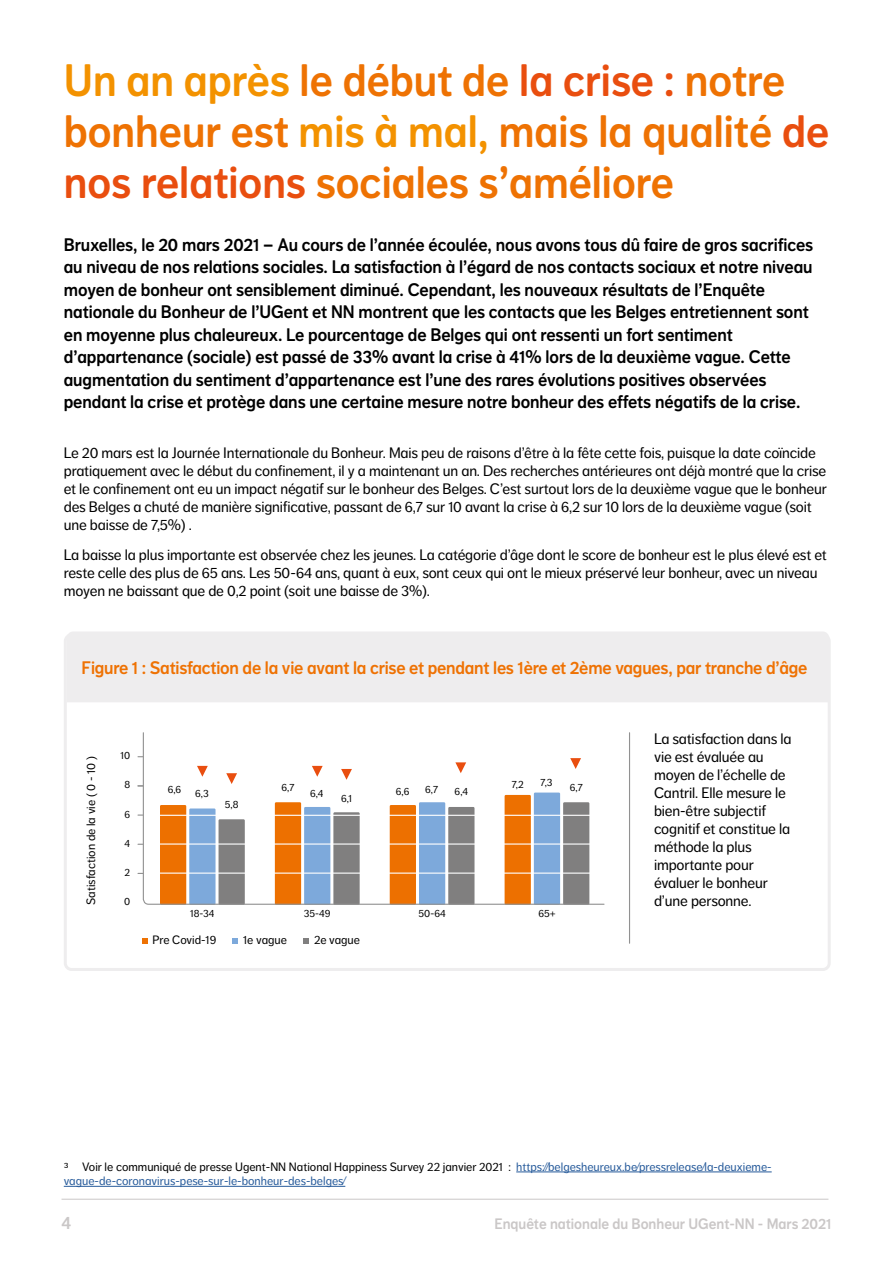
<style>
.page{position:relative;width:893px;height:1263px;background:#fff}
.page>*{position:absolute;margin:0;border:0;box-sizing:border-box;transform-origin:0 0}
.t1{font:45px/51px "NN Dagny Display";color:#ee7203}
.t2{font:18px/22.5px "NN Dagny Display";letter-spacing:-.005em;color:#000}
.t3{font:18px "NN Dagny Display";letter-spacing:-.01em;color:#ee7203}
.t4{font:18px "NN Dagny Display";color:#cac7c7}
.t5{font:15px/18px "NN Dagny Text";letter-spacing:-.01em;color:#000}
.t6{font:15px "NN Dagny Display";color:#cac7c7}
.t7{font:12px/14.4px "NN Dagny Text";color:#275b9b}
.t8{font:12px "NN Dagny Text";color:#000}
.t9{font:10.5px "NN Dagny Text";color:#000}
.s1{color:#f39200}
.s2{color:#e94e0f}
.s3{color:#000}
</style>
<div class="page">
<hr style="left:62px;top:1199px;width:766px;height:1px;background:#cac7c7">
<hr style="left:516px;top:1171px;width:256px;height:1px;background:#275b9b">
<hr style="left:64px;top:1186px;width:281px;height:1px;background:#275b9b">
<div style="left:64px;top:633px;width:767px;height:338px;border:3px solid #eeedee;border-radius:6px"></div>
<div style="left:67px;top:632px;width:762px;height:70px;background:#eeedee"></div>
<svg style="left:142px;top:732px;width:463px;height:173px"></svg>
<hr style="left:146px;top:843px;width:647px;height:2px;background:#fff">
<hr style="left:146px;top:815px;width:647px;height:1px;background:#fff">
<hr style="left:146px;top:785px;width:647px;height:1px;background:#fff">
<hr style="left:146px;top:872px;width:647px;height:2px;background:#fff">
<hr style="left:146px;top:757px;width:647px;height:1px;background:#fff">
<svg style="left:142px;top:938px;width:5px;height:6px"></svg>
<svg style="left:232px;top:938px;width:6px;height:6px"></svg>
<svg style="left:303px;top:938px;width:6px;height:6px"></svg>
<hr style="left:629px;top:733px;width:1px;height:210px;background:#919191">
<svg style="left:197px;top:766px;width:11px;height:11px"></svg>
<svg style="left:312px;top:766px;width:11px;height:11px"></svg>
<svg style="left:226px;top:773px;width:11px;height:11px"></svg>
<svg style="left:341px;top:769px;width:11px;height:11px"></svg>
<svg style="left:455px;top:762px;width:11px;height:11px"></svg>
<svg style="left:570px;top:758px;width:11px;height:11px"></svg>
<h1 class="t1" style="left:64px;top:55px;width:767px"><span class="s1">Un an après</span> le début de <span class="s2">la crise :</span> notre bonheur est <span class="s1">mis à mal,</span> mais la qualité <span class="s2">de nos relations</span> sociales s’améliore</h1>
<p class="t2" style="left:64px;top:233px;width:751px">Bruxelles, le 20 mars 2021 – Au cours de l’année écoulée, nous avons tous dû faire de gros sacrifices au niveau de nos relations sociales. La satisfaction à l’égard de nos contacts sociaux et notre niveau moyen de bonheur ont sensiblement diminué. Cependant, les nouveaux résultats de l’Enquête nationale du Bonheur de l’UGent et NN montrent que les contacts que les Belges entretiennent sont en moyenne plus chaleureux. Le pourcentage de Belges qui ont ressenti un fort sentiment d’appartenance (sociale) est passé de 33% avant la crise à 41% lors de la deuxième vague. Cette augmentation du sentiment d’appartenance est l’une des rares évolutions positives observées pendant la crise et protège dans une certaine mesure notre bonheur des effets négatifs de la crise.</p>
<p class="t5" style="left:64px;top:443px;width:764px">Le 20 mars est la Journée Internationale du Bonheur. Mais peu de raisons d’être à la fête cette fois, puisque la date coïncide pratiquement avec le début du confinement, il y a maintenant un an. Des recherches antérieures ont déjà montré que la crise et le confinement ont eu un impact négatif sur le bonheur des Belges. C’est surtout lors de la deuxième vague que le bonheur des Belges a chuté de manière significative, passant de 6,7 sur 10 avant la crise à 6,2 sur 10 lors de la deuxième vague (soit une baisse de 7,5%) .</p>
<p class="t5" style="left:64px;top:546px;width:765px">La baisse la plus importante est observée chez les jeunes. La catégorie d’âge dont le score de bonheur est le plus élevé est et reste celle des plus de 65 ans. Les 50-64 ans, quant à eux, sont ceux qui ont le mieux préservé leur bonheur, avec un niveau moyen ne baissant que de 0,2 point (soit une baisse de 3%).</p>
<p class="t3" style="left:82px;top:657px;width:727px">Figure 1 : Satisfaction de la vie avant la crise et pendant les 1ère et 2ème vagues, par tranche d’âge</p>
<p class="t8" style="left:84px;top:905px;width:150px;rotate:-90deg">Satisfaction de la vie ( 0 - 10 )</p>
<p class="t9" style="left:121px;top:749px;width:11px">10</p>
<p class="t9" style="left:124px;top:779px;width:7px">8</p>
<p class="t9" style="left:125px;top:808px;width:7px">6</p>
<p class="t9" style="left:125px;top:837px;width:7px">4</p>
<p class="t9" style="left:125px;top:866px;width:7px">2</p>
<p class="t9" style="left:124px;top:896px;width:8px">0</p>
<p class="t9" style="left:282px;top:781px;width:14px">6,7</p>
<p class="t9" style="left:512px;top:779px;width:13px">7,2</p>
<p class="t9" style="left:168px;top:783px;width:15px">6,6</p>
<p class="t9" style="left:396px;top:785px;width:15px">6,6</p>
<p class="t9" style="left:195px;top:787px;width:15px">6,3</p>
<p class="t9" style="left:425px;top:783px;width:14px">6,7</p>
<p class="t9" style="left:455px;top:785px;width:15px">6,4</p>
<p class="t9" style="left:310px;top:787px;width:15px">6,4</p>
<p class="t9" style="left:341px;top:793px;width:13px">6,1</p>
<p class="t9" style="left:225px;top:798px;width:15px">5,8</p>
<p class="t9" style="left:541px;top:777px;width:14px">7,3</p>
<p class="t9" style="left:570px;top:781px;width:14px">6,7</p>
<p class="t9" style="left:190px;top:907px;width:26px">18-34</p>
<p class="t9" style="left:304px;top:907px;width:28px">35-49</p>
<p class="t9" style="left:418px;top:907px;width:29px">50-64</p>
<p class="t9" style="left:538px;top:907px;width:19px">65+</p>
<p class="t8" style="left:153px;top:933px;width:65px">Pre Covid-19</p>
<p class="t8" style="left:243px;top:933px;width:45px">1e vague</p>
<p class="t8" style="left:314px;top:933px;width:48px">2e vague</p>
<p class="t5" style="left:654px;top:730px;width:139px">La satisfaction dans la vie est évaluée au moyen de l’échelle de<br>Cantril. Elle mesure le bien-être subjectif cognitif et constitue la méthode la plus importante pour évaluer le bonheur d’une personne.</p>
<p class="t7" style="left:64px;top:1159px;width:709px"><span class="s3">3 Voir le communiqué de presse Ugent-NN National Happiness Survey 22 janvier 2021 :</span> https://belgesheureux.be/pressrelease/la-deuxieme&shy;vague-de-coronavirus-pese-sur-le-bonheur-des-belges/</p>
<p class="t4" style="left:62px;top:1212px;width:11px">4</p>
<p class="t6" style="left:494px;top:1215px;width:339px">Enquête nationale du Bonheur UGent-NN - Mars 2021</p>
</div>
